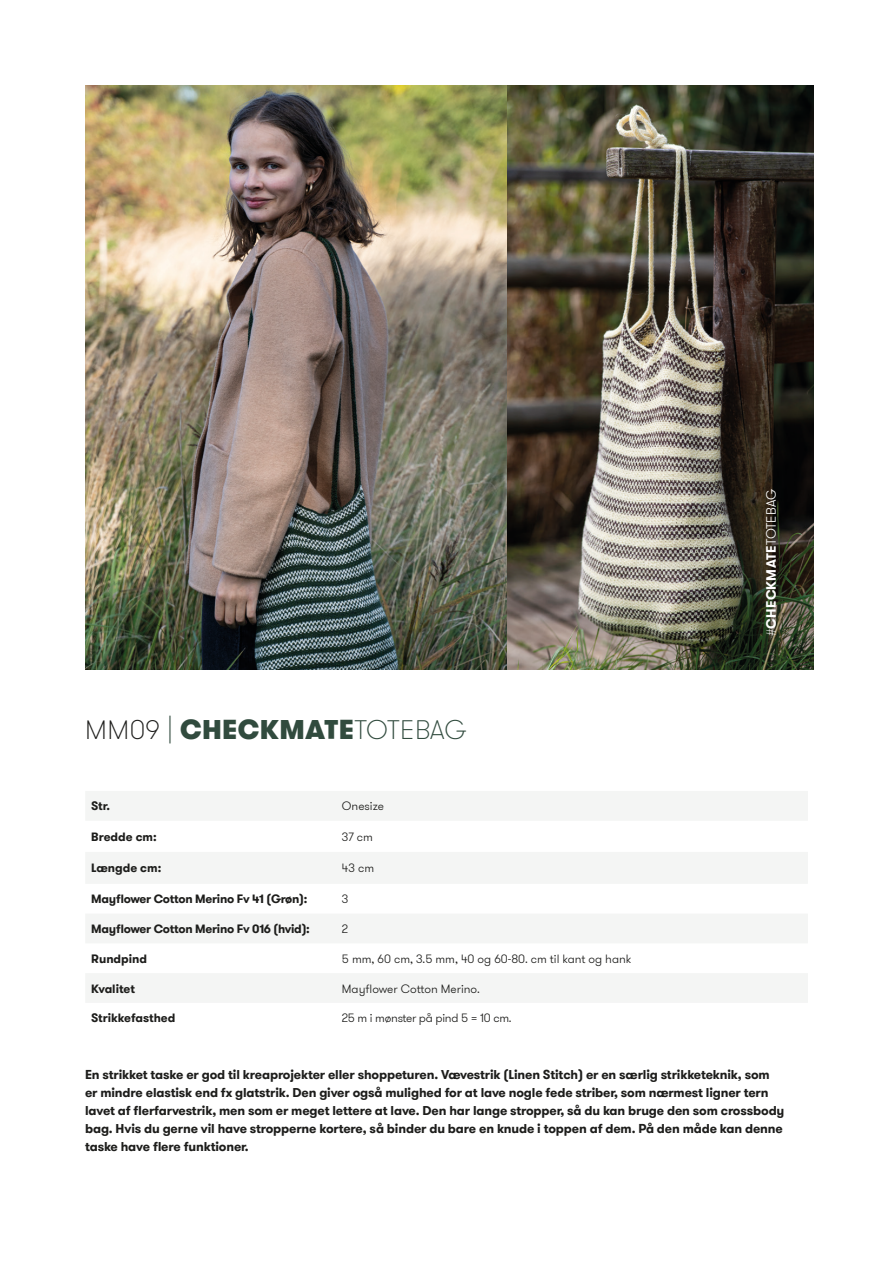
<style>
.page{position:relative;width:893px;height:1263px;background:#fff}
.page>*{position:absolute;margin:0;border:0;box-sizing:border-box;transform-origin:0 0}
.t1{font:900 27px "GT Walsheim Pro";letter-spacing:.015em;color:#314b3e}
.t2{font:700 13.5px "GT Walsheim Pro";letter-spacing:.015em;color:#fff}
.t3{font:700 12.75px/18px "GT Walsheim Pro";letter-spacing:-.01em;color:#1d1d1b}
.t4{font:300 12px "GT Walsheim Pro";color:#1d1d1b}
.t5{font:700 12px "GT Walsheim Pro";letter-spacing:-.02em;color:#1d1d1b}
.t6{font:700 12px "GT Walsheim Pro";color:#1d1d1b}
.t7{font:300 12px "GT Walsheim Pro";letter-spacing:-.02em;color:#1d1d1b}
.s1{font-weight:100;color:#1d1d1b}
.s2{font-weight:100}
.s3{font-weight:300}
</style>
<div class="page">
<img style="left:85px;top:85px;width:728px;height:585px">
<svg style="left:86px;top:791px;width:722px;height:211px;fill:#f4f5f4"></svg>
<p class="t1" style="left:85px;top:711px;width:383px"><span class="s1">MM09</span> <span class="s2">|</span> CHECKMATE<span class="s2">TOTEBAG</span></p>
<p class="t5" style="left:91px;top:798px;width:20px">Str.</p>
<p class="t4" style="left:342px;top:799px;width:44px">Onesize</p>
<p class="t6" style="left:91px;top:829px;width:67px">Bredde cm:</p>
<p class="t4" style="left:342px;top:829px;width:32px">37 cm</p>
<p class="t6" style="left:91px;top:860px;width:72px">Længde cm:</p>
<p class="t4" style="left:342px;top:861px;width:34px">43 cm</p>
<p class="t5" style="left:91px;top:891px;width:218px">Mayflower Cotton Merino Fv 41 (Grøn):</p>
<p class="t4" style="left:342px;top:891px;width:8px">3</p>
<p class="t5" style="left:91px;top:921px;width:220px">Mayflower Cotton Merino Fv 016 (hvid):</p>
<p class="t4" style="left:342px;top:921px;width:8px">2</p>
<p class="t6" style="left:91px;top:951px;width:57px">Rundpind</p>
<p class="t4" style="left:342px;top:951px;width:291px">5 mm, 60 cm, 3.5 mm, 40 og 60-80. cm til kant og hank</p>
<p class="t5" style="left:91px;top:980px;width:45px">Kvalitet</p>
<p class="t4" style="left:342px;top:981px;width:139px">Mayflower Cotton Merino.</p>
<p class="t6" style="left:91px;top:1010px;width:86px">Strikkefasthed</p>
<p class="t7" style="left:342px;top:1010px;width:171px">25 m i mønster på pind 5 = 10 cm.</p>
<p class="t2" style="left:762px;top:636px;width:149px;rotate:-90deg"><span class="s2">#</span>CHECKMATE<span class="s3">TOTEBAG</span></p>
<p class="t3" style="left:85px;top:1065px;width:701px">En strikket taske er god til kreaprojekter eller shoppeturen. Vævestrik (Linen Stitch) er en særlig strikketeknik, som er mindre elastisk end fx glatstrik. Den giver også mulighed for at lave nogle fede striber, som nærmest ligner tern lavet af flerfarvestrik, men som er meget lettere at lave. Den har lange stropper, så du kan bruge den som crossbody bag. Hvis du gerne vil have stropperne kortere, så binder du bare en knude i toppen af dem. På den måde kan denne taske have flere funktioner.</p>
</div>
